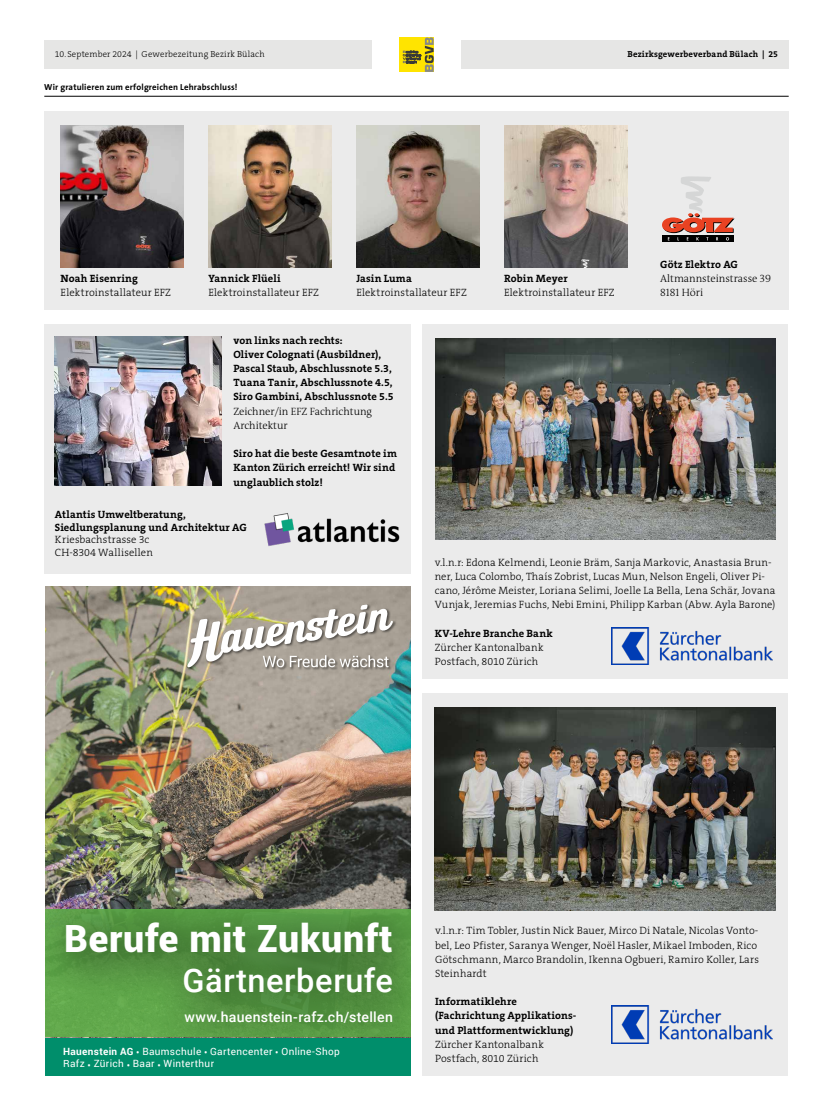
<style>
.page{position:relative;width:833px;height:1117px;background:#fff}
.page>*{position:absolute;margin:0;border:0;box-sizing:border-box;transform-origin:0 0}
.t1{font:900 37.5px "Roboto";letter-spacing:.02em;color:#fff}
.t2{font:500 32.5px "Roboto";letter-spacing:.015em;color:#fff}
.t3{font:500 14.12px "Roboto";letter-spacing:.02em;color:#fff}
.t4{font:300 10.62px/14.1px "The Serif B W3";letter-spacing:.01em;color:#000}
.t5{font:700 10.62px/14.1px "The Serif B W7";letter-spacing:.015em;color:#000}
.t6{font:300 10.62px/14.1px "The Antiqua B W3";color:#000}
.t7{font:10px/12.5px "Roboto";letter-spacing:.03em;color:#fff}
.t8{font:700 8.75px "The Sans";letter-spacing:.02em;color:#000}
.t9{font:300 8.75px "The Serif B W3";letter-spacing:.015em;color:#000}
.t10{font:700 8.75px "The Serif B W7";letter-spacing:.02em;color:#000}
.s1{font-weight:700}
</style>
<div class="page">
<div style="left:44px;top:41px;width:744px;height:28px;background:#e6e6e5"></div>
<div style="left:372px;top:37px;width:88px;height:36px;background:#fff"></div>
<div style="left:399px;top:37px;width:34px;height:35px;background:#ffe400"></div>
<svg style="left:402px;top:37px;width:32px;height:35px"></svg>
<div style="left:422px;top:693px;width:366px;height:382px;background:#ebebeb"></div>
<img style="left:435px;top:707px;width:340px;height:203px">
<img style="left:611px;top:1005px;width:162px;height:37px">
<div style="left:422px;top:324px;width:366px;height:355px;background:#ebebeb"></div>
<img style="left:435px;top:338px;width:340px;height:201px">
<img style="left:611px;top:627px;width:162px;height:37px">
<div style="left:44px;top:112px;width:744px;height:198px;background:#ebebeb"></div>
<img style="left:61px;top:126px;width:123px;height:142px">
<img style="left:504px;top:126px;width:123px;height:142px">
<img style="left:208px;top:126px;width:124px;height:142px">
<img style="left:356px;top:126px;width:123px;height:142px">
<svg style="left:662px;top:240px;width:72px;height:2px"></svg>
<svg style="left:662px;top:176px;width:72px;height:64px"></svg>
<img style="left:45px;top:586px;width:365px;height:305px">
<div style="left:45px;top:891px;width:365px;height:177px;background:#000;opacity:.9"></div>
<div style="left:45px;top:1038px;width:365px;height:37px;background:#008e6b"></div>
<div style="left:187px;top:604px;width:209px;height:66px;background:#000;opacity:.5"></div>
<svg style="left:187px;top:604px;width:206px;height:63px"></svg>
<hr style="left:44px;top:96px;width:744px;height:1px;background:#000">
<div style="left:44px;top:324px;width:366px;height:249px;background:#ebebeb"></div>
<img style="left:55px;top:336px;width:166px;height:149px">
<img style="left:264px;top:513px;width:136px;height:33px">
<p class="t9" style="left:55px;top:49px;width:211px">10.September 2024 | Gewerbezeitung Bezirk Bülach</p>
<p class="t10" style="left:627px;top:48px;width:152px">Bezirksgewerbeverband Bülach | 25</p>
<p class="t8" style="left:44px;top:80px;width:195px">Wir gratulieren zum erfolgreichen Lehrabschluss!</p>
<p class="t5" style="left:61px;top:271px;width:79px">Noah Eisenring</p>
<p class="t4" style="left:61px;top:285px;width:112px">Elektroinstallateur EFZ</p>
<p class="t5" style="left:208px;top:271px;width:74px">Yannick Flüeli</p>
<p class="t4" style="left:208px;top:285px;width:112px">Elektroinstallateur EFZ</p>
<p class="t5" style="left:356px;top:271px;width:57px">Jasin Luma</p>
<p class="t4" style="left:356px;top:285px;width:112px">Elektroinstallateur EFZ</p>
<p class="t5" style="left:504px;top:271px;width:65px">Robin Meyer</p>
<p class="t4" style="left:504px;top:285px;width:112px">Elektroinstallateur EFZ</p>
<p class="t5" style="left:660px;top:257px;width:79px">Götz Elektro AG</p>
<p class="t6" style="left:660px;top:271px;width:112px">Altmannsteinstrasse 39<br>8181 Höri</p>
<p class="t5" style="left:233px;top:333px;width:162px">von links nach rechts:<br>Oliver Colognati (Ausbildner),<br>Pascal Staub, Abschlussnote 5.3,<br>Tuana Tanir, Abschlussnote 4.5,<br>Siro Gambini, Abschlussnote 5.5</p>
<p class="t6" style="left:233px;top:404px;width:140px">Zeichner/in EFZ Fachrichtung<br>Architektur</p>
<p class="t5" style="left:233px;top:446px;width:165px">Siro hat die beste Gesamtnote im<br>Kanton Zürich erreicht! Wir sind unglaublich stolz!</p>
<p class="t5" style="left:55px;top:507px;width:193px;line-height:12.8px">Atlantis Umweltberatung,<br>Siedlungsplanung und Architektur AG</p>
<p class="t4" style="left:55px;top:533px;width:99px;line-height:12.8px">Kriesbachstrasse 3c<br>CH-8304 Wallisellen</p>
<p class="t4" style="left:435px;top:555px;width:342px">v.l.n.r: Edona Kelmendi, Leonie Bräm, Sanja Markovic, Anastasia Brun&shy;ner, Luca Colombo, Thaís Zobrist, Lucas Mun, Nelson Engeli, Oliver Pi&shy;cano, Jérôme Meister, Loriana Selimi, Joelle La Bella, Lena Schär, Jovana Vunjak, Jeremias Fuchs, Nebi Emini, Philipp Karban (Abw. Ayla Barone)</p>
<p class="t5" style="left:435px;top:625px;width:119px">KV-Lehre Branche Bank</p>
<p class="t4" style="left:435px;top:640px;width:110px">Zürcher Kantonalbank<br>Postfach, 8010 Zürich</p>
<h1 class="t1" style="left:64px;top:911px;width:330px">Berufe mit Zukunft</h1>
<h2 class="t2" style="left:183px;top:957px;width:212px">Gärtnerberufe</h2>
<h3 class="t3" style="left:184px;top:1006px;width:210px">www.hauenstein-rafz.ch/stellen</h3>
<p class="t7" style="left:63px;top:1044px;width:278px"><span class="s1">Hauenstein AG</span> • Baumschule • Gartencenter • Online-Shop<br>Rafz • Zürich • Baar • Winterthur</p>
<p class="t4" style="left:435px;top:923px;width:325px">v.l.n.r: Tim Tobler, Justin Nick Bauer, Mirco Di Natale, Nicolas Vonto&shy;bel, Leo Pfister, Saranya Wenger, Noël Hasler, Mikael Imboden, Rico Götschmann, Marco Brandolin, Ikenna Ogbueri, Ramiro Koller, Lars Steinhardt</p>
<p class="t5" style="left:435px;top:994px;width:143px">Informatiklehre (Fachrichtung Applikations&shy;und Plattformentwicklung)</p>
<p class="t4" style="left:435px;top:1036px;width:110px">Zürcher Kantonalbank<br>Postfach, 8010 Zürich</p>
</div>
